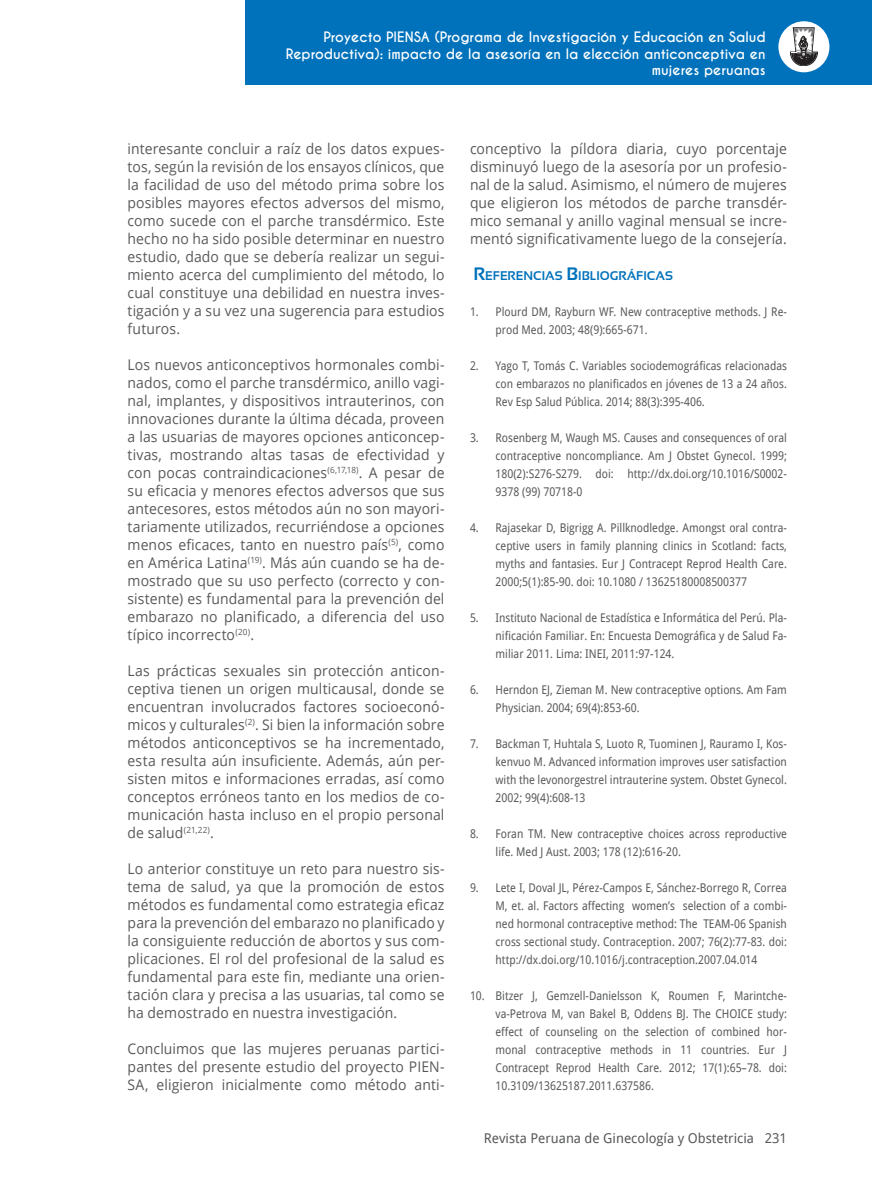
<style>
.page{position:relative;width:872px;height:1191px;background:#fff}
.page>*{position:absolute;margin:0;border:0;box-sizing:border-box;transform-origin:0 0}
.t1{font:14.7px/18px "Open Sans";letter-spacing:.005em;color:#58595b;text-align:justify;scale:.95 1}
.t2{font:700 13.5px/16.2px "Caviar Dreams";color:#fff;text-align:right}
.t3{font:13.5px "Droid Sans";color:#58595b}
.t4{font:700 12.6px "Sansation";color:#0072bc}
.t5{font:12px/18px "Droid Sans";color:#58595b;text-align:justify;scale:.9 1}
.s1{font-size:18px}
</style>
<div class="page">
<div style="left:246px;top:0;width:626px;height:85px;background:#0072bc"></div>
<div style="left:778px;top:21px;width:51px;height:51px;background:#fff;border-radius:50%"></div>
<svg style="left:790px;top:28px;width:28px;height:38px"></svg>
<p class="t2" style="left:286px;top:30px;width:481px">Proyecto PIENSA (Programa de Investigación y Educación en Salud<br>Reproductiva): impacto de la asesoría en la elección anticonceptiva en mujeres peruanas</p>
<p class="t1" style="left:128px;top:139px;width:335px">interesante concluir a raíz de los datos expues&shy;tos, según la revisión de los ensayos clínicos, que la facilidad de uso del método prima sobre los posibles mayores efectos adversos del mismo, como sucede con el parche transdérmico. Este hecho no ha sido posible determinar en nuestro estudio, dado que se debería realizar un segui&shy;miento acerca del cumplimiento del método, lo cual constituye una debilidad en nuestra inves&shy;tigación y a su vez una sugerencia para estudios futuros.</p>
<p class="t1" style="left:128px;top:355px;width:335px">Los nuevos anticonceptivos hormonales combi&shy;nados, como el parche transdérmico, anillo vagi&shy;nal, implantes, y dispositivos intrauterinos, con innovaciones durante la última década, proveen a las usuarias de mayores opciones anticoncep&shy;tivas, mostrando altas tasas de efectividad y con pocas contraindicaciones<sup>(6,17,18)</sup>. A pesar de su eficacia y menores efectos adversos que sus antecesores, estos métodos aún no son mayori&shy;tariamente utilizados, recurriéndose a opciones menos eficaces, tanto en nuestro país<sup>(5)</sup>, como en América Latina<sup>(19)</sup>. Más aún cuando se ha de&shy;mostrado que su uso perfecto (correcto y con&shy;sistente) es fundamental para la prevención del embarazo no planificado, a diferencia del uso típico incorrecto<sup>(20)</sup>.</p>
<p class="t1" style="left:128px;top:661px;width:335px">Las prácticas sexuales sin protección anticon&shy;ceptiva tienen un origen multicausal, donde se encuentran involucrados factores socioeconó&shy;micos y culturales<sup>(2)</sup>. Si bien la información sobre métodos anticonceptivos se ha incrementado, esta resulta aún insuficiente. Además, aún per&shy;sisten mitos e informaciones erradas, así como conceptos erróneos tanto en los medios de co&shy;municación hasta incluso en el propio personal de salud<sup>(21,22)</sup>.</p>
<p class="t1" style="left:128px;top:859px;width:335px">Lo anterior constituye un reto para nuestro sis&shy;tema de salud, ya que la promoción de estos métodos es fundamental como estrategia eficaz para la prevención del embarazo no planificado y la consiguiente reducción de abortos y sus com&shy;plicaciones. El rol del profesional de la salud es fundamental para este fin, mediante una orien&shy;tación clara y precisa a las usuarias, tal como se ha demostrado en nuestra investigación.</p>
<p class="t1" style="left:128px;top:1039px;width:335px">Concluimos que las mujeres peruanas partici&shy;pantes del presente estudio del proyecto PIEN-SA, eligieron inicialmente como método anti-</p>
<p class="t1" style="left:470px;top:139px;width:335px">conceptivo la píldora diaria, cuyo porcentaje disminuyó luego de la asesoría por un profesio&shy;nal de la salud. Asimismo, el número de mujeres que eligieron los métodos de parche transdér&shy;mico semanal y anillo vaginal mensual se incre&shy;mentó significativamente luego de la consejería.</p>
<p class="t4" style="left:473px;top:269px;width:201px"><span class="s1">R</span>EFERENCIAS <span class="s1">B</span>IBLIOGRÁFICAS</p>
<p class="t5" style="left:495px;top:302px;width:325px;text-indent:-26px">1. Plourd DM, Rayburn WF. New contraceptive methods. J Re&shy;prod Med. 2003; 48(9):665-671.</p>
<p class="t5" style="left:495px;top:356px;width:325px;text-indent:-26px">2. Yago T, Tomás C. Variables sociodemográficas relacionadas con embarazos no planificados en jóvenes de 13 a 24 años.<br>Rev Esp Salud Pública. 2014; 88(3):395-406.</p>
<p class="t5" style="left:495px;top:428px;width:325px;text-indent:-26px">3. Rosenberg M, Waugh MS. Causes and consequences of oral contraceptive noncompliance. Am J Obstet Gynecol. 1999; 180(2):S276-S279. doi: http://dx.doi.org/10.1016/S0002- 9378 (99) 70718-0</p>
<p class="t5" style="left:495px;top:518px;width:325px;text-indent:-26px">4. Rajasekar D, Bigrigg A. Pillknodledge. Amongst oral contra&shy;ceptive users in family planning clinics in Scotland: facts, myths and fantasies. Eur J Contracept Reprod Health Care.<br>2000;5(1):85-90. doi: 10.1080 / 13625180008500377</p>
<p class="t5" style="left:495px;top:608px;width:325px;text-indent:-26px">5. Instituto Nacional de Estadística e Informática del Perú. Pla&shy;nificación Familiar. En: Encuesta Demográfica y de Salud Fa&shy;miliar 2011. Lima: INEI, 2011:97-124.</p>
<p class="t5" style="left:495px;top:680px;width:325px;text-indent:-26px">6. Herndon EJ, Zieman M. New contraceptive options. Am Fam<br>Physician. 2004; 69(4):853-60.</p>
<p class="t5" style="left:495px;top:734px;width:325px;text-indent:-26px">7. Backman T, Huhtala S, Luoto R, Tuominen J, Rauramo I, Kos&shy;kenvuo M. Advanced information improves user satisfaction with the levonorgestrel intrauterine system. Obstet Gynecol.<br>2002; 99(4):608-13</p>
<p class="t5" style="left:495px;top:824px;width:325px;text-indent:-26px">8. Foran TM. New contraceptive choices across reproductive life. Med J Aust. 2003; 178 (12):616-20.</p>
<p class="t5" style="left:495px;top:878px;width:325px;text-indent:-26px">9. Lete I, Doval JL, Pérez-Campos E, Sánchez-Borrego R, Correa M, et. al. Factors affecting women’s selection of a combi&shy;ned hormonal contraceptive method: The TEAM-06 Spanish cross sectional study. Contraception. 2007; 76(2):77-83. doi: http://dx.doi.org/10.1016/j.contraception.2007.04.014</p>
<p class="t5" style="left:495px;top:986px;width:325px;text-indent:-26px">10. Bitzer J, Gemzell-Danielsson K, Roumen F, Marintche&shy;va-Petrova M, van Bakel B, Oddens BJ. The CHOICE study: effect of counseling on the selection of combined hor&shy;monal contraceptive methods in 11 countries. Eur J Contracept Reprod Health Care. 2012; 17(1):65–78. doi:<br>10.3109/13625187.2011.637586.</p>
<p class="t3" style="left:484px;top:1128px;width:304px">Revista Peruana de Ginecología y Obstetricia 231</p>
</div>
